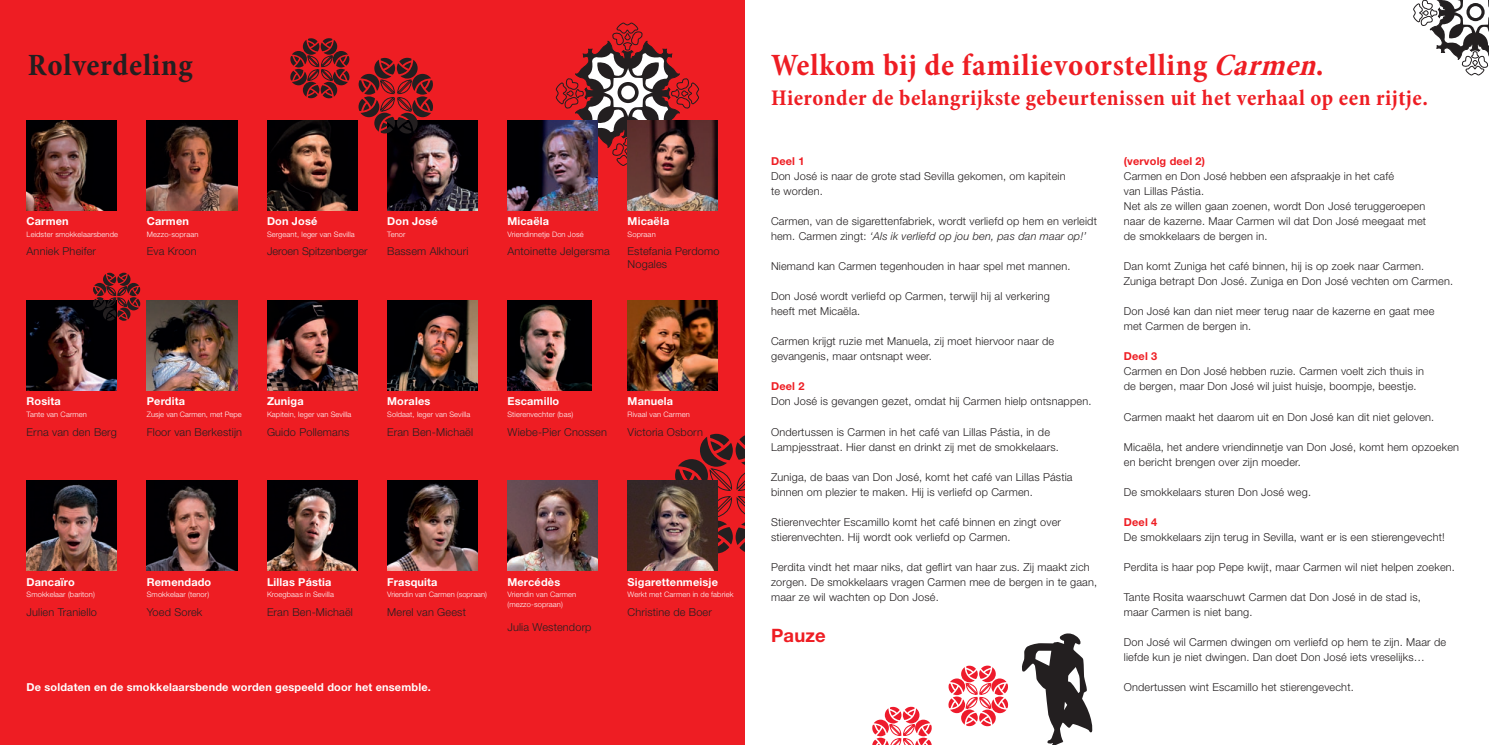
<style>
.page{position:relative;width:1489px;height:745px;background:#fff}
.page>*{position:absolute;margin:0;border:0;box-sizing:border-box;transform-origin:0 0}
.t1{font:700 condensed 31.25px "Minion Pro";letter-spacing:.025em;color:#ee1d23}
.t2{font:700 condensed 31.25px "Minion Pro";letter-spacing:.025em;color:#231f20}
.t3{font:700 condensed 22.5px "Minion Pro";letter-spacing:.025em;color:#ee1d23}
.t4{font:700 18.5px "Helvetica Neue LT Std";letter-spacing:.01em;color:#ee1d23}
.t5{font:300 11px/15px "Helvetica Neue LT Std";letter-spacing:.015em;color:#231f20}
.t6{font:700 11px "Helvetica Neue LT Std";letter-spacing:.015em;color:#fff}
.t7{font:700 11px "Helvetica Neue LT Std";letter-spacing:.015em;color:#ee1d23}
.t8{font:300 7.5px/10px "Helvetica Neue LT Std";letter-spacing:.015em;color:#fff}
.s1{font-style:italic}
</style>
<div class="page">
<div style="left:0;top:0;width:744px;height:744px;background:#ee1d23"></div>
<svg style="left:675px;top:433px;width:69px;height:120px"></svg>
<svg style="left:555px;top:22px;width:144px;height:144px"></svg>
<img style="left:27px;top:300px;width:90px;height:90px">
<img style="left:147px;top:300px;width:90px;height:90px">
<img style="left:267px;top:300px;width:90px;height:90px">
<img style="left:387px;top:300px;width:90px;height:90px">
<img style="left:507px;top:300px;width:84px;height:90px">
<img style="left:627px;top:300px;width:91px;height:90px">
<img style="left:27px;top:480px;width:90px;height:90px">
<img style="left:147px;top:480px;width:90px;height:90px">
<img style="left:267px;top:480px;width:90px;height:90px">
<img style="left:387px;top:480px;width:90px;height:90px">
<img style="left:507px;top:480px;width:90px;height:90px">
<img style="left:627px;top:480px;width:91px;height:90px">
<img style="left:27px;top:120px;width:90px;height:90px">
<img style="left:147px;top:120px;width:90px;height:90px">
<img style="left:267px;top:120px;width:90px;height:90px">
<img style="left:507px;top:120px;width:90px;height:90px">
<img style="left:627px;top:120px;width:91px;height:90px">
<svg style="left:1022px;top:633px;width:71px;height:111px"></svg>
<svg style="left:290px;top:38px;width:59px;height:60px"></svg>
<svg style="left:1413px;top:0;width:75px;height:76px"></svg>
<svg style="left:948px;top:665px;width:60px;height:60px"></svg>
<img style="left:387px;top:120px;width:90px;height:90px">
<svg style="left:872px;top:706px;width:59px;height:38px"></svg>
<svg style="left:93px;top:272px;width:47px;height:48px"></svg>
<svg style="left:358px;top:58px;width:75px;height:75px"></svg>
<h1 class="t2" style="left:28px;top:46px;width:166px">Rolverdeling</h1>
<p class="t6" style="left:27px;top:214px;width:44px">Carmen</p>
<p class="t8" style="left:27px;top:228px;width:93px">Leidster smokkelaarsbende</p>
<p class="t5" style="left:27px;top:243px;width:71px">Anniek Pheifer</p>
<p class="t6" style="left:147px;top:214px;width:44px">Carmen</p>
<p class="t8" style="left:147px;top:228px;width:53px">Mezzo-sopraan</p>
<p class="t5" style="left:147px;top:243px;width:51px">Eva Kroon</p>
<p class="t6" style="left:267px;top:214px;width:52px">Don José</p>
<p class="t8" style="left:267px;top:228px;width:89px">Sergeant, leger van Sevilla</p>
<p class="t5" style="left:267px;top:243px;width:102px">Jeroen Spitzenberger</p>
<p class="t6" style="left:387px;top:214px;width:52px">Don José</p>
<p class="t8" style="left:387px;top:228px;width:20px">Tenor</p>
<p class="t5" style="left:387px;top:243px;width:83px">Bassem Alkhouri</p>
<p class="t6" style="left:507px;top:214px;width:43px">Micaëla</p>
<p class="t8" style="left:507px;top:228px;width:78px">Vriendinnetje Don José</p>
<p class="t5" style="left:507px;top:243px;width:104px">Antoinette Jelgersma</p>
<p class="t6" style="left:627px;top:214px;width:43px">Micaëla</p>
<p class="t8" style="left:627px;top:228px;width:30px">Sopraan</p>
<p class="t5" style="left:627px;top:244px;width:93px;line-height:13.1px">Estefania Perdomo<br>Nogales</p>
<p class="t6" style="left:27px;top:394px;width:36px">Rosita</p>
<p class="t8" style="left:27px;top:408px;width:62px">Tante van Carmen</p>
<p class="t5" style="left:27px;top:423px;width:92px">Erna van den Berg</p>
<p class="t6" style="left:147px;top:394px;width:40px">Perdita</p>
<p class="t8" style="left:147px;top:408px;width:96px">Zusje van Carmen, met Pepe</p>
<p class="t5" style="left:147px;top:423px;width:97px">Floor van Berkestijn</p>
<p class="t6" style="left:267px;top:394px;width:38px">Zuniga</p>
<p class="t8" style="left:267px;top:408px;width:86px">Kapitein, leger van Sevilla</p>
<p class="t5" style="left:267px;top:423px;width:84px">Guido Pollemans</p>
<p class="t6" style="left:387px;top:394px;width:45px">Morales</p>
<p class="t8" style="left:387px;top:408px;width:84px">Soldaat, leger van Sevilla</p>
<p class="t5" style="left:387px;top:423px;width:87px">Eran Ben-Michaël</p>
<p class="t6" style="left:507px;top:394px;width:53px">Escamillo</p>
<p class="t8" style="left:507px;top:408px;width:67px">Stierenvechter (bas)</p>
<p class="t5" style="left:507px;top:423px;width:101px">Wiebe-Pier Cnossen</p>
<p class="t6" style="left:627px;top:394px;width:47px">Manuela</p>
<p class="t8" style="left:627px;top:408px;width:64px">Rivaal van Carmen</p>
<p class="t5" style="left:627px;top:423px;width:77px">Victoria Osborn</p>
<p class="t6" style="left:27px;top:574px;width:50px">Dancaïro</p>
<p class="t8" style="left:27px;top:588px;width:70px">Smokkelaar (bariton)</p>
<p class="t5" style="left:27px;top:603px;width:72px">Julien Traniello</p>
<p class="t6" style="left:147px;top:574px;width:66px">Remendado</p>
<p class="t8" style="left:147px;top:588px;width:64px">Smokkelaar (tenor)</p>
<p class="t5" style="left:147px;top:603px;width:57px">Yoed Sorek</p>
<p class="t6" style="left:267px;top:574px;width:66px">Lillas Pástia</p>
<p class="t8" style="left:267px;top:588px;width:68px">Kroegbaas in Sevilla</p>
<p class="t5" style="left:267px;top:603px;width:87px">Eran Ben-Michaël</p>
<p class="t6" style="left:387px;top:574px;width:52px">Frasquita</p>
<p class="t8" style="left:387px;top:588px;width:101px">Vriendin van Carmen (sopraan)</p>
<p class="t5" style="left:387px;top:603px;width:80px">Merel van Geest</p>
<p class="t6" style="left:27px;top:679px;width:406px">De soldaten en de smokkelaarsbende worden gespeeld door het ensemble.</p>
<p class="t6" style="left:507px;top:574px;width:54px">Mercédès</p>
<p class="t8" style="left:507px;top:588px;width:70px">Vriendin van Carmen (mezzo-sopraan)</p>
<p class="t5" style="left:507px;top:618px;width:86px">Julia Westendorp</p>
<p class="t6" style="left:627px;top:574px;width:92px">Sigarettenmeisje</p>
<p class="t8" style="left:627px;top:588px;width:107px">Werkt met Carmen in de fabriek</p>
<p class="t5" style="left:627px;top:603px;width:86px">Christine de Boer</p>
<h1 class="t1" style="left:771px;top:46px;width:556px">Welkom bij de familievoorstelling <span class="s1">Carmen</span>.</h1>
<h2 class="t3" style="left:771px;top:84px;width:658px">Hieronder de belangrijkste gebeurtenissen uit het verhaal op een rijtje.</h2>
<p class="t7" style="left:771px;top:154px;width:35px">Deel 1</p>
<p class="t5" style="left:771px;top:168px;width:296px">Don José is naar de grote stad Sevilla gekomen, om kapitein te worden.</p>
<p class="t5" style="left:771px;top:213px;width:327px">Carmen, van de sigarettenfabriek, wordt verliefd op hem en verleidt hem. Carmen zingt: <span class="s1">‘Als ik verliefd op jou ben, pas dan maar op!’</span></p>
<p class="t5" style="left:771px;top:258px;width:301px">Niemand kan Carmen tegenhouden in haar spel met mannen.</p>
<p class="t5" style="left:771px;top:288px;width:280px">Don José wordt verliefd op Carmen, terwijl hij al verkering heeft met Micaëla.</p>
<p class="t5" style="left:771px;top:333px;width:285px">Carmen krijgt ruzie met Manuela, zij moet hiervoor naar de gevangenis, maar ontsnapt weer.</p>
<p class="t7" style="left:771px;top:379px;width:35px">Deel 2</p>
<p class="t5" style="left:771px;top:393px;width:322px">Don José is gevangen gezet, omdat hij Carmen hielp ontsnappen.</p>
<p class="t5" style="left:771px;top:423px;width:289px">Ondertussen is Carmen in het café van Lillas Pástia, in de<br>Lampjesstraat. Hier danst en drinkt zij met de smokkelaars.</p>
<p class="t5" style="left:771px;top:468px;width:303px">Zuniga, de baas van Don José, komt het café van Lillas Pástia binnen om plezier te maken. Hij is verliefd op Carmen.</p>
<p class="t5" style="left:771px;top:513px;width:291px">Stierenvechter Escamillo komt het café binnen en zingt over stierenvechten. Hij wordt ook verliefd op Carmen.</p>
<p class="t5" style="left:771px;top:558px;width:327px">Perdita vindt het maar niks, dat geflirt van haar zus. Zij maakt zich zorgen. De smokkelaars vragen Carmen mee de bergen in te gaan, maar ze wil wachten op Don José.</p>
<h3 class="t4" style="left:771px;top:623px;width:56px">Pauze</h3>
<p class="t7" style="left:1123px;top:154px;width:83px">(vervolg deel 2)</p>
<p class="t5" style="left:1123px;top:168px;width:304px">Carmen en Don José hebben een afspraakje in het café<br>van Lillas Pástia.<br>Net als ze willen gaan zoenen, wordt Don José teruggeroepen naar de kazerne. Maar Carmen wil dat Don José meegaat met de smokkelaars de bergen in.</p>
<p class="t5" style="left:1123px;top:258px;width:331px">Dan komt Zuniga het café binnen, hij is op zoek naar Carmen.<br>Zuniga betrapt Don José. Zuniga en Don José vechten om Carmen.</p>
<p class="t5" style="left:1123px;top:303px;width:312px">Don José kan dan niet meer terug naar de kazerne en gaat mee met Carmen de bergen in.</p>
<p class="t7" style="left:1123px;top:349px;width:35px">Deel 3</p>
<p class="t5" style="left:1123px;top:363px;width:302px">Carmen en Don José hebben ruzie. Carmen voelt zich thuis in de bergen, maar Don José wil juist huisje, boompje, beestje.</p>
<p class="t5" style="left:1123px;top:408px;width:312px">Carmen maakt het daarom uit en Don José kan dit niet geloven.</p>
<p class="t5" style="left:1123px;top:438px;width:337px">Micaëla, het andere vriendinnetje van Don José, komt hem opzoeken en bericht brengen over zijn moeder.</p>
<p class="t5" style="left:1123px;top:483px;width:189px">De smokkelaars sturen Don José weg.</p>
<p class="t7" style="left:1123px;top:514px;width:35px">Deel 4</p>
<p class="t5" style="left:1123px;top:528px;width:322px">De smokkelaars zijn terug in Sevilla, want er is een stierengevecht!</p>
<p class="t5" style="left:1123px;top:558px;width:332px">Perdita is haar pop Pepe kwijt, maar Carmen wil niet helpen zoeken.</p>
<p class="t5" style="left:1123px;top:588px;width:298px">Tante Rosita waarschuwt Carmen dat Don José in de stad is, maar Carmen is niet bang.</p>
<p class="t5" style="left:1123px;top:633px;width:324px">Don José wil Carmen dwingen om verliefd op hem te zijn. Maar de liefde kun je niet dwingen. Dan doet Don José iets vreselijks…</p>
<p class="t5" style="left:1123px;top:678px;width:231px">Ondertussen wint Escamillo het stierengevecht.</p>
</div>
